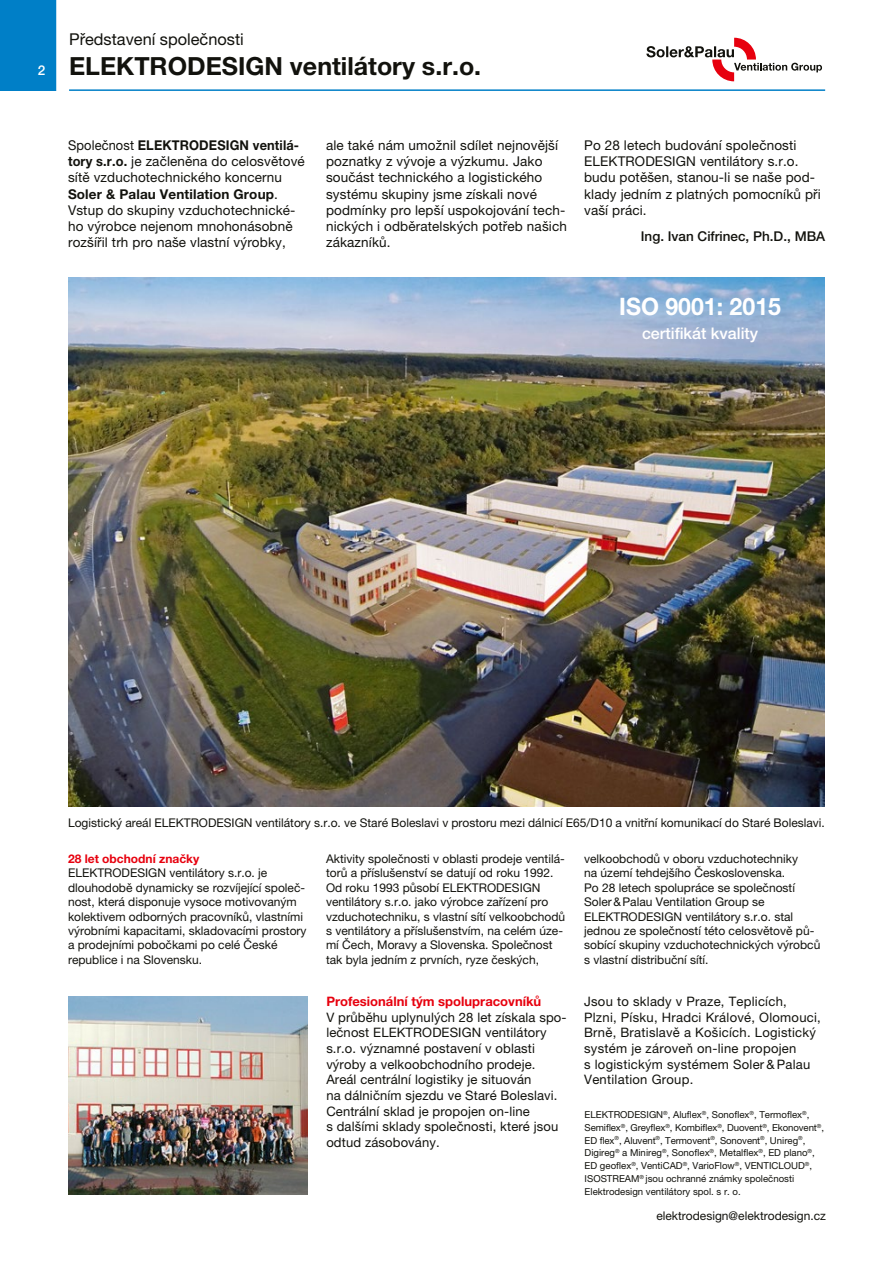
<style>
.page{position:relative;width:893px;height:1263px;background:#fff}
.page>*{position:absolute;margin:0;border:0;box-sizing:border-box;transform-origin:0 0}
.t1{font:700 25.05px "Helvetica Neue LT Pro";color:#12120d}
.t2{font:700 24px "Helvetica Neue LT Pro";color:#fff;scale:.96 1}
.t3{font:16.35px "Helvetica Neue LT Pro";color:#12120d}
.t4{font:500 16.05px "Helvetica Neue LT Pro";color:#fff}
.t5{font:13.5px/16.2px "Helvetica Neue LT Pro";letter-spacing:.01em;color:#12120d}
.t6{font:13.5px/16.2px "Helvetica Neue LT Pro";letter-spacing:.01em;color:#12120d;scale:.95 1}
.t7{font:500 13.5px "Helvetica Neue LT Pro";color:#12120d}
.t8{font:500 13.5px "Helvetica Neue LT Pro";color:#fff}
.t9{font:13.05px/15.6px "Helvetica Neue LT Pro";letter-spacing:.01em;color:#12120d}
.t10{font:700 13.05px "Helvetica Neue LT Pro";color:#e7000e}
.t11{font:12px/14.4px "Helvetica Neue LT Pro";color:#12120d}
.t12{font:700 12px "Helvetica Neue LT Pro";color:#e7000e}
.t13{font:9.6px/12.9px "Helvetica Neue LT Pro";color:#12120d}
.s1{font-weight:700}
</style>
<div class="page">
<div style="left:0;top:0;width:57px;height:91px;background:#007fc7"></div>
<hr style="left:56px;top:0;width:2px;height:94px;background:#fff">
<svg style="left:646px;top:38px;width:176px;height:43px"></svg>
<hr style="left:69px;top:89px;width:756px;height:2px;background:#007fc7">
<img style="left:68px;top:997px;width:240px;height:198px">
<img style="left:68px;top:278px;width:757px;height:528px">
<p class="t8" style="left:38px;top:62px;width:9px">2</p>
<h3 class="t3" style="left:69px;top:29px;width:176px">Představení společnosti</h3>
<h1 class="t1" style="left:69px;top:51px;width:414px">ELEKTRODESIGN ventilátory s.r.o.</h1>
<p class="t6" style="left:68px;top:137px;width:251px">Společnost <span class="s1">ELEKTRODESIGN ventilá&shy;tory s.r.o.</span> je začleněna do celosvětové sítě vzduchotechnického koncernu <span class="s1">Soler &amp; Palau Ventilation Group</span>.<br>Vstup do skupiny vzduchotechnické&shy;ho výrobce nejenom mnohonásobně rozšířil trh pro naše vlastní výrobky,</p>
<p class="t5" style="left:326px;top:137px;width:242px">ale také nám umožnil sdílet nejnovější poznatky z vývoje a výzkumu. Jako součást technického a logistického systému skupiny jsme získali nové podmínky pro lepší uspokojování tech&shy;nických i odběratelských potřeb našich zákazníků.</p>
<p class="t5" style="left:584px;top:137px;width:238px">Po 28 letech budování společnosti<br>ELEKTRODESIGN ventilátory s.r.o. budu potěšen, stanou-li se naše pod&shy;klady jedním z platných pomocníků při vaší práci.</p>
<p class="t7" style="left:641px;top:228px;width:186px">Ing. Ivan Cifrinec, Ph.D., MBA</p>
<h2 class="t2" style="left:619px;top:292px;width:170px">ISO 9001: 2015</h2>
<h3 class="t4" style="left:642px;top:324px;width:118px">certifikát kvality</h3>
<p class="t11" style="left:68px;top:815px;width:758px">Logistický areál ELEKTRODESIGN ventilátory s.r.o. ve Staré Boleslavi v prostoru mezi dálnicí E65/D10 a vnitřní komunikací do Staré Boleslavi.</p>
<p class="t12" style="left:68px;top:851px;width:133px">28 let obchodní značky</p>
<p class="t11" style="left:68px;top:866px;width:240px">ELEKTRODESIGN ventilátory s.r.o. je dlouhodobě dynamicky se rozvíjející společ&shy;nost, která disponuje vysoce motivovaným kolektivem odborných pracovníků, vlastními výrobními kapacitami, skladovacími prostory a prodejními pobočkami po celé České republice i na Slovensku.</p>
<p class="t11" style="left:326px;top:851px;width:241px">Aktivity společnosti v oblasti prodeje ventilá&shy;torů a příslušenství se datují od roku 1992.<br>Od roku 1993 působí ELEKTRODESIGN ventilátory s.r.o. jako výrobce zařízení pro vzduchotechniku, s vlastní sítí velkoobchodů s ventilátory a příslušenstvím, na celém úze&shy;mí Čech, Moravy a Slovenska. Společnost tak byla jedním z prvních, ryze českých,</p>
<p class="t11" style="left:584px;top:851px;width:238px">velkoobchodů v oboru vzduchotechniky<br>na území tehdejšího Československa.<br>Po 28 letech spolupráce se společností Soler&amp;Palau Ventilation Group se ELEKTRODESIGN ventilátory s.r.o. stal jednou ze společností této celosvětově pů&shy;sobící skupiny vzduchotechnických výrobců s vlastní distribuční sítí.</p>
<p class="t9" style="left:584px;top:993px;width:238px">Jsou to sklady v Praze, Teplicích, Plzni, Písku, Hradci Králové, Olomouci, Brně, Bratislavě a Košicích. Logistický systém je zároveň on-line propojen<br>s logistickým systémem Soler &amp; Palau Ventilation Group.</p>
<p class="t10" style="left:326px;top:993px;width:216px">Profesionální tým spolupracovníků</p>
<p class="t9" style="left:326px;top:1009px;width:242px">V průběhu uplynulých 28 let získala spo&shy;lečnost ELEKTRODESIGN ventilátory s.r.o. významné postavení v oblasti výroby a velkoobchodního prodeje.<br>Areál centrální logistiky je situován<br>na dálničním sjezdu ve Staré Boleslavi.<br>Centrální sklad je propojen on-line<br>s dalšími sklady společnosti, které jsou odtud zásobovány.</p>
<p class="t13" style="left:585px;top:1108px;width:241px">ELEKTRODESIGN<sup>®</sup>, Aluflex<sup>®</sup>, Sonoflex<sup>®</sup>, Termoflex<sup>®</sup>, Semiflex<sup>®</sup>, Greyflex<sup>®</sup>, Kombiflex<sup>®</sup>, Duovent<sup>®</sup>, Ekonovent<sup>®</sup>, ED flex<sup>®</sup>, Aluvent<sup>®</sup>, Termovent<sup>®</sup>, Sonovent<sup>®</sup>, Unireg<sup>®</sup>, Digireg<sup>®</sup> a Minireg<sup>®</sup>, Sonoflex<sup>®</sup>, Metalflex<sup>®</sup>, ED plano<sup>®</sup>, ED geoflex<sup>®</sup>, VentiCAD<sup>®</sup>, VarioFlow<sup>®</sup>, VENTICLOUD<sup>®</sup>, ISOSTREAM<sup>®</sup> jsou ochranné známky společnosti Elektrodesign ventilátory spol. s r. o.</p>
<p class="t11" style="left:656px;top:1209px;width:171px">elektrodesign@elektrodesign.cz</p>
</div>
